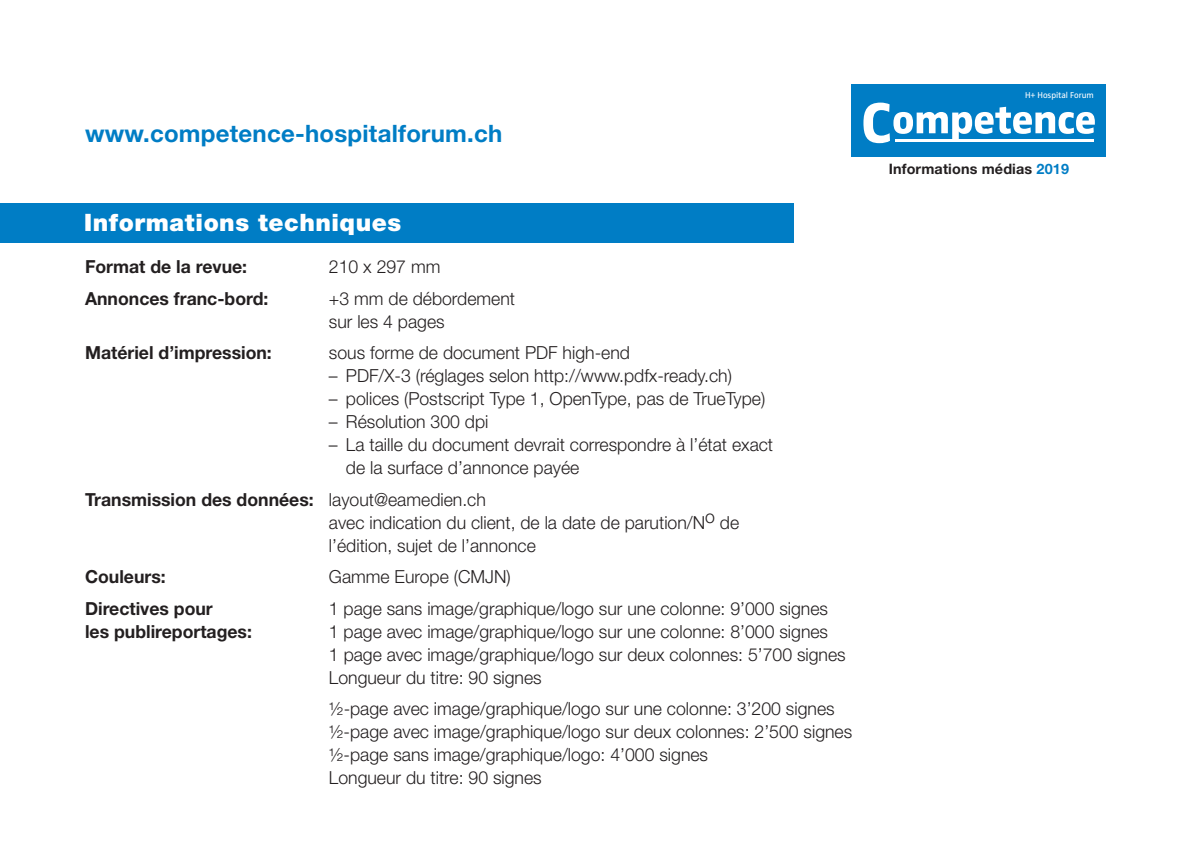
<style>
.page{position:relative;width:1191px;height:842px;background:#fff}
.page>*{position:absolute;margin:0;border:0;box-sizing:border-box;transform-origin:0 0}
.t1{font:700 24px "Helvetica Neue LT Std";letter-spacing:.01em;color:#007dc5}
.t2{font:900 24px "Helvetica Neue LT Std";letter-spacing:.02em;color:#fff}
.t3{font:300 18px/23px "Helvetica Neue LT Std";color:#231f20}
.t4{font:700 18px "Helvetica Neue LT Std";color:#231f20}
.t5{font:700 14.4px "Helvetica Neue LT Std";letter-spacing:.01em;color:#231f20}
.t6{font:8.8px "Zwo Pro";letter-spacing:-.01em;color:#fff}
.s1{font-weight:700}
.s2{color:#007dc5}
</style>
<div class="page">
<div style="left:852px;top:85px;width:254px;height:72px;background:#007dc5"></div>
<svg style="left:863px;top:103px;width:231px;height:40px"></svg>
<div style="left:0;top:204px;width:794px;height:39px;background:#007dc5"></div>
<h1 class="t1" style="left:85px;top:125px;width:419px">www.competence-hospitalforum.ch</h1>
<h1 class="t2" style="left:84px;top:214px;width:318px">Informations techniques</h1>
<p class="t4" style="left:85px;top:260px;width:164px">Format de la revue:</p>
<p class="t3" style="left:329px;top:257px;width:113px">210 x 297 mm</p>
<p class="t4" style="left:85px;top:292px;width:185px">Annonces franc-bord:</p>
<p class="t3" style="left:329px;top:289px;width:188px">+3 mm de débordement sur les 4 pages</p>
<p class="t4" style="left:85px;top:346px;width:188px">Matériel d’impression:</p>
<p class="t3" style="left:329px;top:343px;width:302px">sous forme de document PDF high-end</p>
<p class="t3" style="left:329px;top:366px;width:404px">– PDF/X-3 (réglages selon http://www.pdfx-ready.ch)</p>
<p class="t3" style="left:329px;top:389px;width:438px">– polices (Postscript Type 1, OpenType, pas de TrueType)</p>
<p class="t3" style="left:329px;top:412px;width:161px">– Résolution 300 dpi</p>
<p class="t3" style="left:346px;top:435px;width:429px;text-indent:-17px">– La taille du document devrait correspondre à l’état exact de la surface d’annonce payée</p>
<p class="t3" style="left:329px;top:490px;width:412px;text-indent:-244px"><span class="s1">Transmission des données:</span> layout@eamedien.ch<br>avec indication du client, de la date de parution/No de l’édition, sujet de l’annonce</p>
<p class="t4" style="left:85px;top:570px;width:82px">Couleurs:</p>
<p class="t3" style="left:329px;top:567px;width:183px">Gamme Europe (CMJN)</p>
<p class="t4" style="left:85px;top:602px;width:129px">Directives pour</p>
<p class="t3" style="left:329px;top:599px;width:500px">1 page sans image/graphique/logo sur une colonne: 9’000 signes</p>
<p class="t4" style="left:85px;top:625px;width:168px">les publireportages:</p>
<p class="t3" style="left:329px;top:622px;width:518px">1 page avec image/graphique/logo sur une colonne: 8’000 signes<br>1 page avec image/graphique/logo sur deux colonnes: 5’700 signes<br>Longueur du titre: 90 signes</p>
<p class="t3" style="left:329px;top:699px;width:525px">½-page avec image/graphique/logo sur une colonne: 3’200 signes ½-page avec image/graphique/logo sur deux colonnes: 2’500 signes ½-page sans image/graphique/logo: 4’000 signes<br>Longueur du titre: 90 signes</p>
<p class="t6" style="left:1025px;top:89px;width:70px">H+ Hospital Forum</p>
<p class="t5" style="left:888px;top:163px;width:182px">Informations médias <span class="s2">2019</span></p>
</div>
